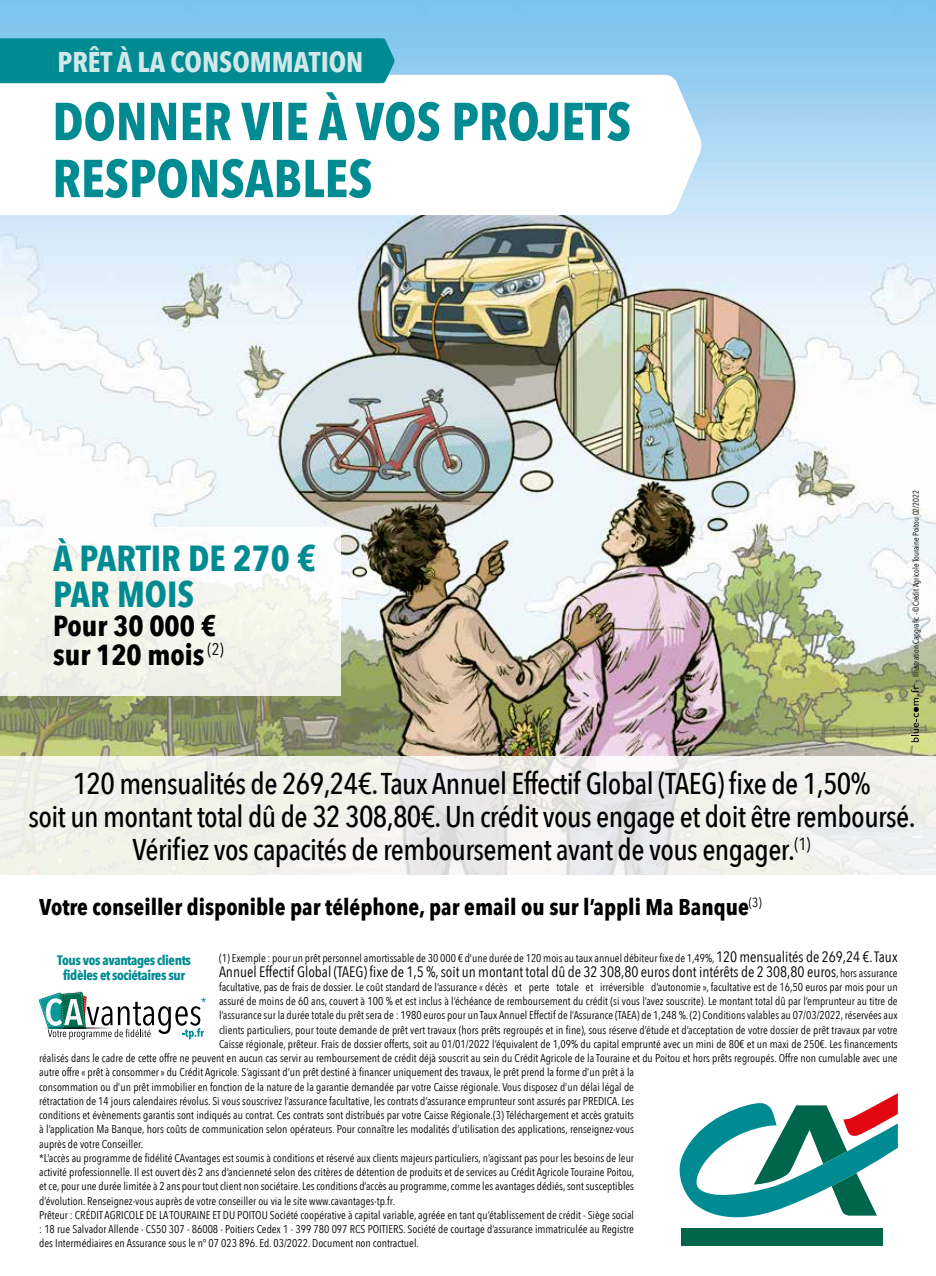
<style>
.page{position:relative;width:936px;height:1276px;background:#fff}
.page>*{position:absolute;margin:0;border:0;box-sizing:border-box;transform-origin:0 0}
.t1{font:700 52.8px/57px "Avenir Next Condensed";color:#008b92}
.t2{font:700 36.15px/36.2px "Avenir Next Condensed";color:#008b92}
.t3{font:500 30px/33px "Avenir Next Condensed";letter-spacing:-.02em;color:#000;text-align:center}
.t4{font:700 28.95px/29px "Avenir Next Condensed";color:#000}
.t5{font:700 28.5px "Avenir Next Condensed";color:#d1e7ea}
.t6{font:700 22.8px "Avenir Next Condensed";color:#000}
.t7{font:15px "Avenir Next Condensed";color:#000}
.t8{font:700 13.65px/15px "Avenir Next Condensed";letter-spacing:-.03em;color:#008b92;text-align:center}
.t9{font:13.65px "Avenir Next Condensed";color:#008b92}
.t10{font:11.25px "Avenir Next Condensed";color:#000}
.t11{font:8.4px "Avenir Next Condensed";color:#000}
.s1{font-size:15px}
.s2{font-size:11.25px}
</style>
<div class="page">
<img style="left:0;top:0;width:935px;height:756px">
<svg style="left:911px;top:685px;width:7px;height:57px"></svg>
<div style="left:681px;top:1228px;width:201px;height:18px;background:#00664b"></div>
<svg style="left:679px;top:1093px;width:218px;height:137px"></svg>
<svg style="left:39px;top:991px;width:165px;height:48px"></svg>
<svg style="left:0;top:75px;width:701px;height:140px"></svg>
<div style="left:0;top:38px;width:394px;height:45px;background:#008b92"></div>
<div style="left:0;top:527px;width:340px;height:169px;background:linear-gradient(to bottom,#fdfdfc,#edefe2)"></div>
<svg style="left:0;top:756px;width:935px;height:119px;fill:#f0f1ea"></svg>
<h3 class="t5" style="left:58px;top:44px;width:307px">PRÊT À LA CONSOMMATION</h3>
<h1 class="t1" style="left:52px;top:93px;width:580px">DONNER VIE À VOS PROJETS<br>RESPONSABLES</h1>
<h2 class="t2" style="left:53px;top:539px;width:264px">À PARTIR DE 270 €<br>PAR MOIS</h2>
<h3 class="t4" style="left:53px;top:611px;width:172px">Pour 30 000 € sur 120 mois <sup>(2)</sup></h3>
<p class="t11" style="left:908px;top:682px;width:194px;rotate:-90deg">- Illustration Capgrafic - ©Crédit Agricole Touraine Poitou 02/2022</p>
<h3 class="t3" style="left:28px;top:767px;width:888px">120 mensualités de 269,24€. Taux Annuel Effectif Global (TAEG) fixe de 1,50%<br>soit un montant total dû de 32 308,80€. Un crédit vous engage et doit être remboursé.<br>Vérifiez vos capacités de remboursement avant de vous engager.<sup>(1)</sup></h3>
<h3 class="t6" style="left:39px;top:893px;width:724px">Votre conseiller disponible par téléphone, par email ou sur l’appli Ma Banque<sup>(3)</sup></h3>
<p class="t8" style="left:57px;top:953px;width:135px">Tous vos avantages clients fidèles et sociétaires sur</p>
<p class="t9" style="left:201px;top:990px;width:7px">*</p>
<p class="t10" style="left:219px;top:948px;width:680px">(1) Exemple : pour un prêt personnel amortissable de 30 000 € d’une durée de 120 mois au taux annuel débiteur fixe de 1,49%, <span class="s1">120 mensualités de 269,24 €. Taux</span></p>
<h3 class="t7" style="left:219px;top:958px;width:680px">Annuel Effectif Global (TAEG) fixe de 1,5 %, soit un montant total dû de 32 308,80 euros dont intérêts de 2 308,80 euros<span class="s2">, hors assurance</span></h3>
<p class="t10" style="left:219px;top:977px;width:680px">facultative, pas de frais de dossier. Le coût standard de l’assurance « décès et perte totale et irréversible d’autonomie », facultative est de 16,50 euros par mois pour un</p>
<p class="t10" style="left:219px;top:991px;width:680px">assuré de moins de 60 ans, couvert à 100 % et est inclus à l’échéance de remboursement du crédit (si vous l’avez souscrite). Le montant total dû par l’emprunteur au titre de</p>
<p class="t10" style="left:219px;top:1005px;width:680px">l’assurance sur la durée totale du prêt sera de : 1980 euros pour un Taux Annuel Effectif de l’Assurance (TAEA) de 1,248 %. (2) Conditions valables au 07/03/2022, réservées aux</p>
<p class="t10" style="left:219px;top:1020px;width:680px">clients particuliers, pour toute demande de prêt vert travaux (hors prêts regroupés et in fine), sous réserve d’étude et d’acceptation de votre dossier de prêt travaux par votre</p>
<p class="t10" style="left:219px;top:1034px;width:680px">Caisse régionale, prêteur. Frais de dossier offerts, soit au 01/01/2022 l’équivalent de 1,09% du capital emprunté avec un mini de 80€ et un maxi de 250€. Les financements</p>
<p class="t10" style="left:39px;top:1048px;width:860px">réalisés dans le cadre de cette offre ne peuvent en aucun cas servir au remboursement de crédit déjà souscrit au sein du Crédit Agricole de la Touraine et du Poitou et hors prêts regroupés. Offre non cumulable avec une</p>
<p class="t10" style="left:39px;top:1062px;width:596px">autre offre « prêt à consommer » du Crédit Agricole. S’agissant d’un prêt destiné à financer uniquement des travaux, le prêt prend la forme d’un prêt à la</p>
<p class="t10" style="left:39px;top:1077px;width:596px">consommation ou d’un prêt immobilier en fonction de la nature de la garantie demandée par votre Caisse régionale. Vous disposez d’un délai légal de</p>
<p class="t10" style="left:39px;top:1091px;width:596px">rétractation de 14 jours calendaires révolus. Si vous souscrivez l’assurance facultative, les contrats d’assurance emprunteur sont assurés par PREDICA. Les</p>
<p class="t10" style="left:39px;top:1105px;width:596px">conditions et évènements garantis sont indiqués au contrat. Ces contrats sont distribués par votre Caisse Régionale.(3) Téléchargement et accès gratuits</p>
<p class="t10" style="left:39px;top:1119px;width:596px">à l’application Ma Banque, hors coûts de communication selon opérateurs. Pour connaître les modalités d’utilisation des applications, renseignez-vous</p>
<p class="t10" style="left:39px;top:1134px;width:106px">auprès de votre Conseiller.</p>
<p class="t10" style="left:39px;top:1148px;width:596px">*L’accès au programme de fidélité CAvantages est soumis à conditions et réservé aux clients majeurs particuliers, n’agissant pas pour les besoins de leur</p>
<p class="t10" style="left:39px;top:1162px;width:596px">activité professionnelle. Il est ouvert dès 2 ans d’ancienneté selon des critères de détention de produits et de services au Crédit Agricole Touraine Poitou,</p>
<p class="t10" style="left:39px;top:1176px;width:596px">et ce, pour une durée limitée à 2 ans pour tout client non sociétaire. Les conditions d’accès au programme, comme les avantages dédiés, sont susceptibles</p>
<p class="t10" style="left:39px;top:1191px;width:357px">d’évolution. Renseignez-vous auprès de votre conseiller ou via le site www.cavantages-tp.fr.</p>
<p class="t10" style="left:39px;top:1205px;width:596px">Prêteur : CRÉDIT AGRICOLE DE LA TOURAINE ET DU POITOU Société coopérative à capital variable, agréée en tant qu’établissement de crédit - Siège social</p>
<p class="t10" style="left:39px;top:1219px;width:596px">: 18 rue Salvador Allende - CS50 307 - 86008 - Poitiers Cedex 1 - 399 780 097 RCS POITIERS. Société de courtage d’assurance immatriculée au Registre</p>
<p class="t10" style="left:39px;top:1234px;width:381px">des Intermédiaires en Assurance sous le n° 07 023 896. Ed. 03/2022. Document non contractuel.</p>
</div>
